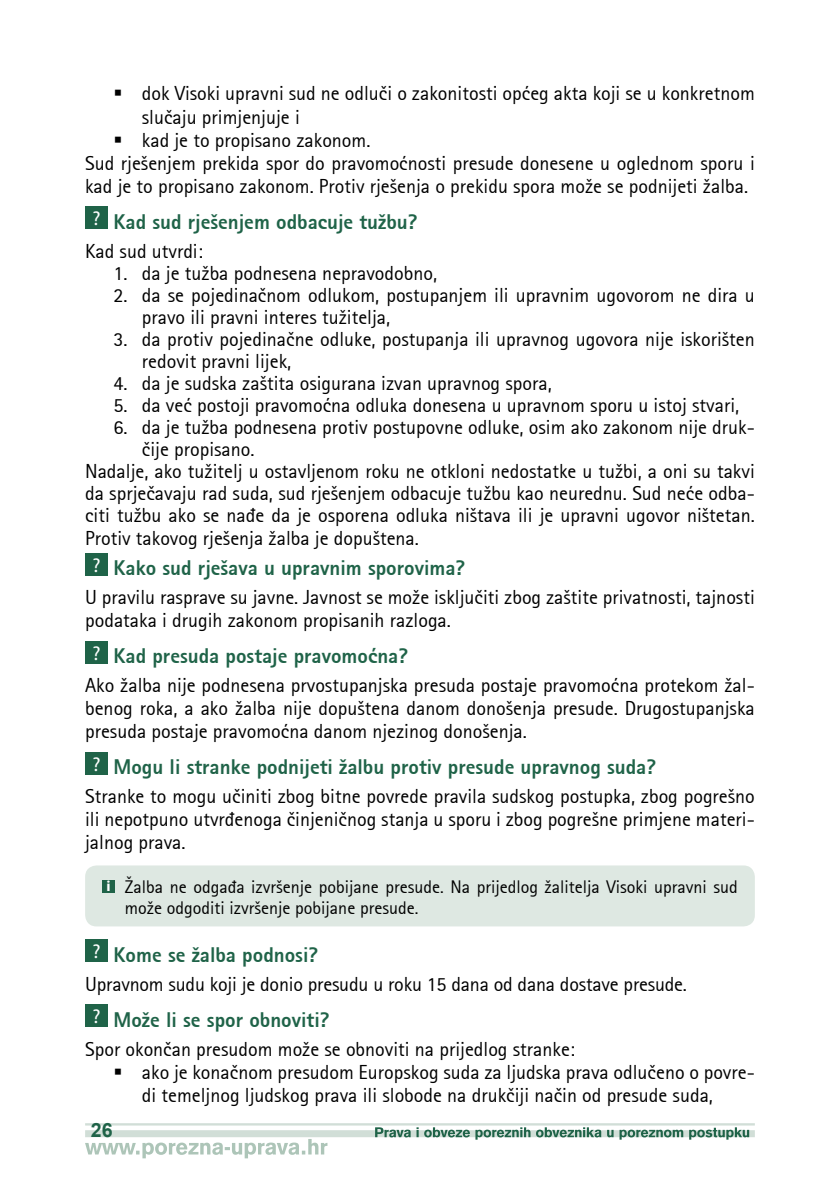
<style>
.page{position:relative;width:840px;height:1191px;background:#fff}
.page>*{position:absolute;margin:0;border:0;box-sizing:border-box;transform-origin:0 0}
.t1{font:700 21px "Agfa Rotis Sans Serif Ex";color:#1f6348}
.t2{font:20px/23px "Agfa Rotis Sans Serif";color:#000}
.t3{font:700 19.6px "Arial";color:#1f6348}
.t4{font:18px/21px "Agfa Rotis Sans Serif";color:#000}
.s1{font-family:"Myriad Pro";font-weight:700;font-size:15px;color:#fff}
</style>
<div class="page">
<svg style="left:85px;top:1139px;width:242px;height:19px"></svg>
<hr style="left:85px;top:1123px;width:669px;height:2px;background:#d1ded7">
<div style="left:85px;top:1130px;width:669px;height:7px;background:#d1ded7"></div>
<svg style="left:375px;top:1127px;width:373px;height:12px"></svg>
<div style="left:85px;top:865px;width:669px;height:61px;background:#dee8e2;border-radius:11px"></div>
<div style="left:85px;top:206px;width:23px;height:23px;background:#1f6348"></div>
<div style="left:85px;top:552px;width:23px;height:23px;background:#1f6348"></div>
<div style="left:85px;top:640px;width:23px;height:23px;background:#1f6348"></div>
<div style="left:85px;top:751px;width:23px;height:23px;background:#1f6348"></div>
<div style="left:102px;top:880px;width:13px;height:13px;background:#1f6348"></div>
<div style="left:85px;top:939px;width:23px;height:23px;background:#1f6348"></div>
<div style="left:85px;top:1004px;width:23px;height:23px;background:#1f6348"></div>
<p class="t2" style="left:142px;top:82px;width:614px;text-indent:-28px">▪ dok Visoki upravni sud ne odlu~i o zakonitosti op}eg akta koji se u konkretnom slu~aju primjenjuje i</p>
<p class="t2" style="left:85px;top:128px;width:670px;text-indent:28px">▪ kad je to propisano zakonom.<br>Sud rje{enjem prekida spor do pravomo}nosti presude donesene u oglednom sporu i kad je to propisano zakonom. Protiv rje{enja o prekidu spora mo`e se podnijeti `alba.</p>
<p class="t1" style="left:92px;top:208px;width:326px"><sup>?</sup> Kad sud rje{enjem odbacuje tu`bu?</p>
<p class="t2" style="left:85px;top:239px;width:119px">Kad sud utvrdi:</p>
<p class="t2" style="left:113px;top:261px;width:325px">1. da je tu`ba podnesena nepravodobno,</p>
<p class="t2" style="left:142px;top:283px;width:614px;line-height:22px;text-indent:-28px">2. da se pojedina~nom odlukom, postupanjem ili upravnim ugovorom ne dira u pravo ili pravni interes tu`itelja,</p>
<p class="t2" style="left:142px;top:327px;width:614px;line-height:22px;text-indent:-28px">3. da protiv pojedina~ne odluke, postupanja ili upravnog ugovora nije iskori{ten redovit pravni lijek,</p>
<p class="t2" style="left:113px;top:371px;width:439px">4. da je sudska za{tita osigurana izvan upravnog spora,</p>
<p class="t2" style="left:113px;top:393px;width:627px">5. da ve} postoji pravomo}na odluka donesena u upravnom sporu u istoj stvari,</p>
<p class="t2" style="left:113px;top:415px;width:642px">6. da je tu`ba podnesena protiv postupovne odluke, osim ako zakonom nije druk-</p>
<p class="t2" style="left:142px;top:437px;width:114px">~ije propisano.</p>
<p class="t2" style="left:85px;top:459px;width:671px">Nadalje, ako tu`itelj u ostavljenom roku ne otkloni nedostatke u tu`bi, a oni su takvi</p>
<p class="t2" style="left:85px;top:481px;width:670px">da sprje~avaju rad suda, sud rje{enjem odbacuje tu`bu kao neurednu. Sud ne}e odba-</p>
<p class="t2" style="left:85px;top:503px;width:670px">citi tu`bu ako se na|e da je osporena odluka ni{tava ili je upravni ugovor ni{tetan.</p>
<p class="t2" style="left:85px;top:526px;width:335px">Protiv takovog rje{enja `alba je dopu{tena.</p>
<p class="t1" style="left:92px;top:555px;width:374px"><sup>?</sup> Kako sud rje{ava u upravnim sporovima?</p>
<p class="t2" style="left:85px;top:585px;width:670px">U pravilu rasprave su javne. Javnost se mo`e isklju~iti zbog za{tite privatnosti, tajnosti podataka i drugih zakonom propisanih razloga.</p>
<p class="t1" style="left:92px;top:643px;width:317px"><sup>?</sup> Kad presuda postaje pravomo}na?</p>
<p class="t2" style="left:85px;top:673px;width:671px;text-align:justify">Ako `alba nije podnesena prvostupanjska presuda postaje pravomo}na protekom `al&shy;benog roka, a ako žalba nije dopuštena danom donošenja presude. Drugostupanjska presuda postaje pravomo}na danom njezinog donošenja.</p>
<p class="t1" style="left:92px;top:754px;width:565px"><sup>?</sup> Mogu li stranke podnijeti `albu protiv presude upravnog suda?</p>
<p class="t2" style="left:85px;top:784px;width:671px;text-align:justify">Stranke to mogu u~initi zbog bitne povrede pravila sudskog postupka, zbog pogre{no ili nepotpuno utvr|enoga ~injeni~nog stanja u sporu i zbog pogre{ne primjene materi&shy;jalnog prava.</p>
<p class="t4" style="left:125px;top:876px;width:614px;text-indent:-18px"><span class="s1">i</span> @alba ne odga|a izvr{enje pobijane presude. Na prijedlog `alitelja Visoki upravni sud mo`e odgoditi izvr{enje pobijane presude.</p>
<p class="t1" style="left:92px;top:941px;width:227px"><sup>?</sup> Kome se `alba podnosi?</p>
<p class="t2" style="left:85px;top:972px;width:603px">Upravnom sudu koji je donio presudu u roku 15 dana od dana dostave presude.</p>
<p class="t1" style="left:92px;top:1006px;width:238px"><sup>?</sup> Mo`e li se spor obnoviti?</p>
<p class="t2" style="left:85px;top:1037px;width:491px">Spor okon~an presudom mo`e se obnoviti na prijedlog stranke:</p>
<p class="t2" style="left:142px;top:1060px;width:614px;text-indent:-28px">▪ ako je kona~nom presudom Europskog suda za ljudska prava odlu~eno o povre&shy;di temeljnog ljudskog prava ili slobode na druk~iji na~in od presude suda,</p>
<p class="t3" style="left:91px;top:1117px;width:23px">26</p>
</div>
